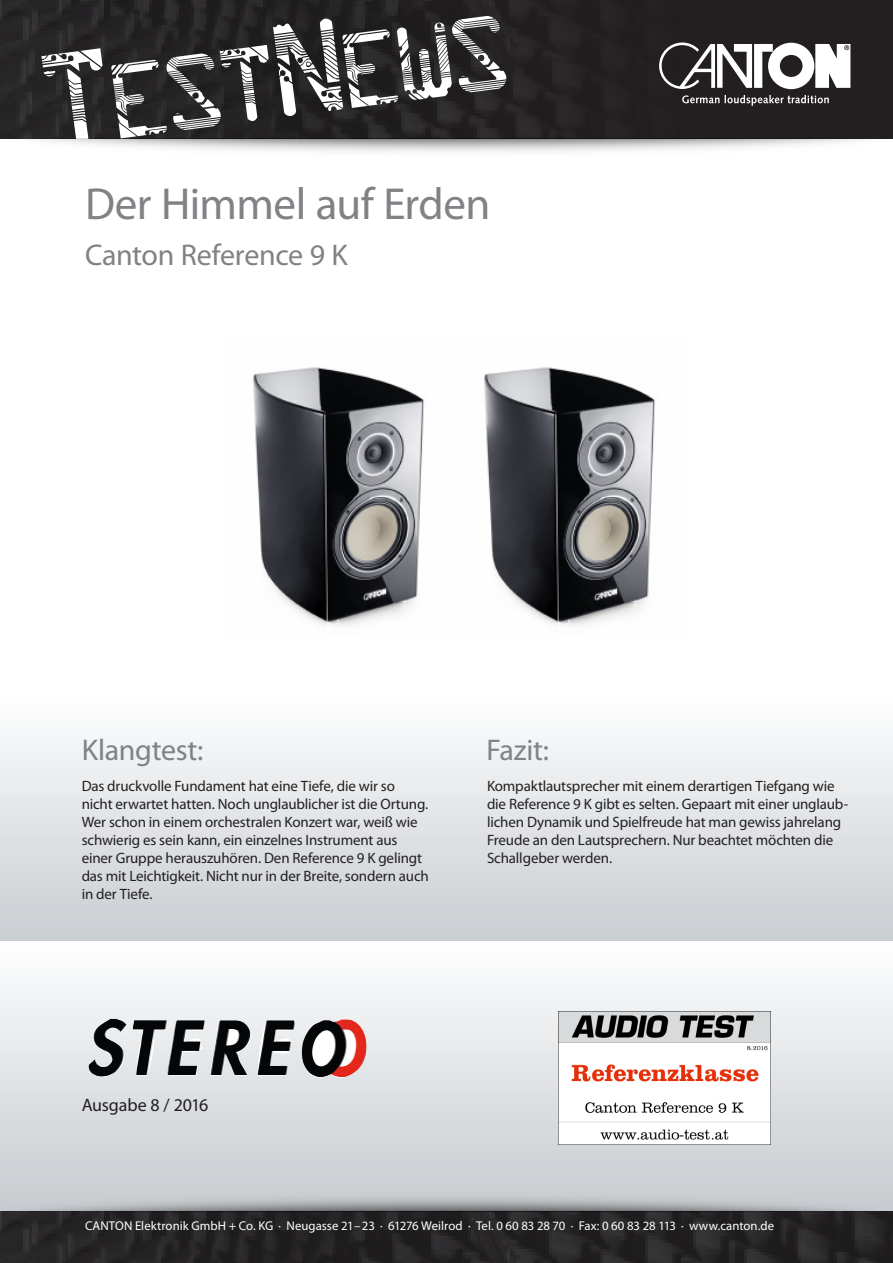
<style>
.page{position:relative;width:893px;height:1263px;background:#fff}
.page>*{position:absolute;margin:0;border:0;box-sizing:border-box;transform-origin:0 0}
.t1{font:45px "Myriad Pro";letter-spacing:-.01em;color:#808285}
.t2{font:30px "Myriad Pro";letter-spacing:-.01em;color:#808285}
.t3{font:18px "Myriad Pro";letter-spacing:-.015em;color:#231f20}
.t4{font:15px/18px "Myriad Pro";letter-spacing:-.01em;color:#231f20}
.t5{font:12.75px "Myriad Pro";color:#fff}
</style>
<div class="page">
<div style="left:0;top:692px;width:893px;height:262px;background:linear-gradient(to bottom,#fefeff,#c6cbcf)"></div>
<svg style="left:0;top:942px;width:893px;height:243px"></svg>
<img style="left:559px;top:1011px;width:211px;height:133px">
<img style="left:87px;top:1019px;width:281px;height:59px">
<img style="left:253px;top:367px;width:402px;height:259px">
<img style="left:0;top:0;width:893px;height:152px">
<svg style="left:659px;top:43px;width:191px;height:46px"></svg>
<svg style="left:682px;top:95px;width:147px;height:11px;background:#5a5758"></svg>
<svg style="left:41px;top:16px;width:465px;height:122px;background:#4b4a4b"></svg>
<img style="left:0;top:1185px;width:893px;height:78px">
<p class="t1" style="left:85px;top:176px;width:407px">Der Himmel auf Erden</p>
<p class="t2" style="left:85px;top:236px;width:264px">Canton Reference 9 K</p>
<p class="t2" style="left:82px;top:732px;width:123px">Klangtest:</p>
<p class="t4" style="left:82px;top:776px;width:349px">Das druckvolle Fundament hat eine Tiefe, die wir so nicht erwartet hatten. Noch unglaublicher ist die Ortung.<br>Wer schon in einem orchestralen Konzert war, weiß wie schwierig es sein kann, ein einzelnes Instrument aus einer Gruppe herauszuhören. Den Reference 9 K gelingt das mit Leichtigkeit. Nicht nur in der Breite, sondern auch in der Tiefe.</p>
<p class="t2" style="left:486px;top:732px;width:64px">Fazit:</p>
<p class="t4" style="left:487px;top:776px;width:363px">Kompaktlautsprecher mit einem derartigen Tiefgang wie die Reference 9 K gibt es selten. Gepaart mit einer unglaub&shy;lichen Dynamik und Spielfreude hat man gewiss jahrelang Freude an den Lautsprechern. Nur beachtet möchten die Schallgeber werden.</p>
<p class="t3" style="left:82px;top:1093px;width:128px">Ausgabe 8 / 2016</p>
<p class="t5" style="left:85px;top:1218px;width:691px">CANTON Elektronik GmbH + Co. KG · Neugasse 21–23 · 61276 Weilrod · Tel. 0 60 83 28 70 · Fax: 0 60 83 28 113 · www.canton.de</p>
</div>
